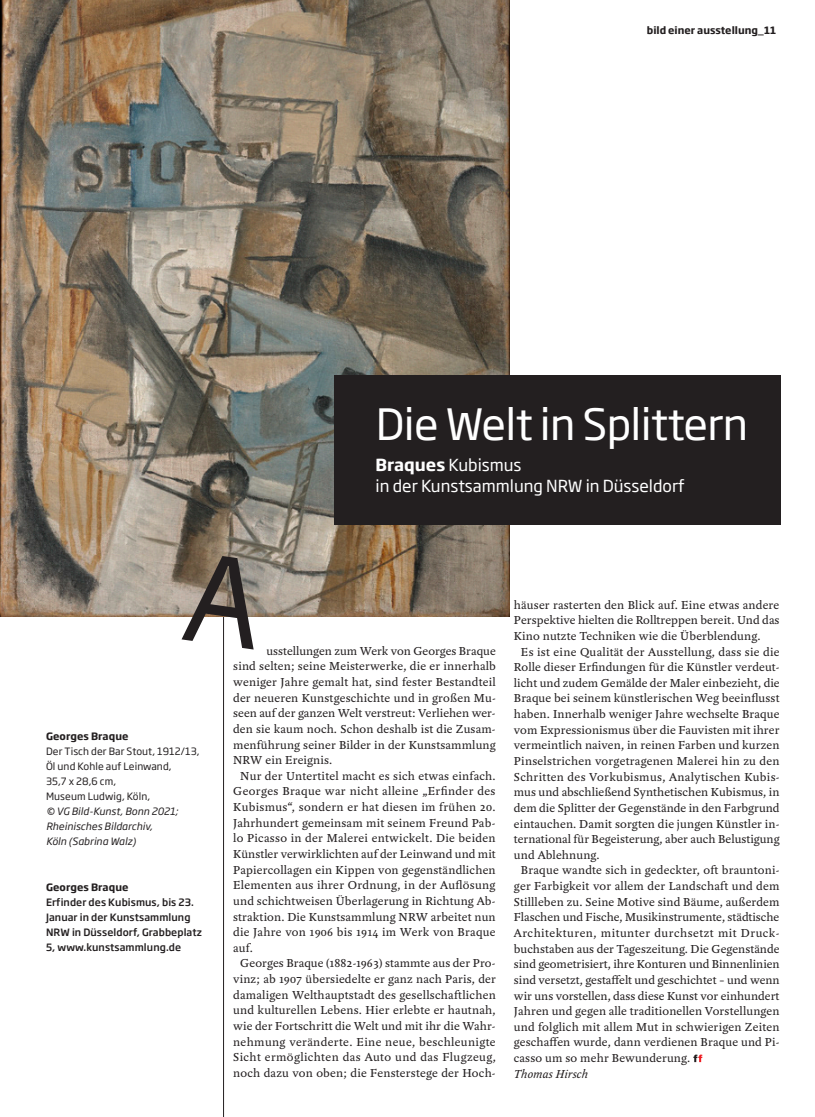
<style>
.page{position:relative;width:815px;height:1117px;background:#fff}
.page>*{position:absolute;margin:0;border:0;box-sizing:border-box;transform-origin:0 0}
.t1{font:42.62px "Soho Gothic Std";letter-spacing:-.015em;color:#fff}
.t2{font:16.38px/21.1px "Soho Gothic Std";color:#fff}
.t3{font:12.5px "Yoga OT";letter-spacing:.01em;color:#231f20}
.t4{font:12.5px "Yoga OT";letter-spacing:.03em;color:#231f20}
.t5{font:12.5px "Yoga OT";letter-spacing:.04em;color:#231f20}
.t6{font:italic 12.5px "Yoga OT";letter-spacing:.01em;color:#231f20}
.t7{font:500 10px/15px "Soho Gothic Std";letter-spacing:.01em;color:#231f20}
.t8{font:10px/15px "Soho Gothic Std";letter-spacing:.01em;color:#231f20}
.t9{font:italic 10px/15px "Soho Gothic Std";letter-spacing:.01em;color:#231f20}
.t10{font:700 10px "Soho Gothic Std";color:#231f20}
.s1{font-weight:700}
</style>
<div class="page">
<hr style="left:223px;top:576px;width:1px;height:540px;background:#231f20">
<img style="left:0;top:0;width:509px;height:616px">
<div style="left:334px;top:376px;width:446px;height:148px;background:#231f20"></div>
<svg style="left:693px;top:1054px;width:9px;height:7px"></svg>
<svg style="left:182px;top:552px;width:84px;height:97px"></svg>
<p class="t10" style="left:647px;top:24px;width:131px">bild einer ausstellung_11</p>
<h1 class="t1" style="left:376px;top:397px;width:374px">Die Welt in Splittern</h1>
<h2 class="t2" style="left:376px;top:455px;width:311px"><span class="s1">Braques</span> Kubismus<br>in der Kunstsammlung NRW in Düsseldorf</h2>
<p class="t10" style="left:46px;top:730px;width:84px">Georges Braque</p>
<p class="t8" style="left:46px;top:744px;width:155px">Der Tisch der Bar Stout, 1912/13,<br>Öl und Kohle auf Leinwand,<br>35,7 x 28,6 cm,<br>Museum Ludwig, Köln,</p>
<p class="t9" style="left:46px;top:804px;width:134px">© VG Bild-Kunst, Bonn 2021;<br>Rheinisches Bildarchiv,<br>Köln (Sabrina Walz)</p>
<p class="t10" style="left:46px;top:880px;width:84px">Georges Braque</p>
<p class="t7" style="left:46px;top:894px;width:157px">Erfinder des Kubismus, bis 23.<br>Januar in der Kunstsammlung<br>NRW in Düsseldorf, Grabbeplatz<br>5, www.kunstsammlung.de</p>
<p class="t3" style="left:267px;top:644px;width:231px">usstellungen zum Werk von Georges Braque</p>
<p class="t3" style="left:233px;top:659px;width:264px">sind selten; seine Meisterwerke, die er innerhalb</p>
<p class="t3" style="left:233px;top:675px;width:264px">weniger Jahre gemalt hat, sind fester Bestandteil</p>
<p class="t3" style="left:233px;top:691px;width:264px">der neueren Kunstgeschichte und in großen Mu-</p>
<p class="t3" style="left:233px;top:706px;width:264px">seen auf der ganzen Welt verstreut: Verliehen wer-</p>
<p class="t3" style="left:233px;top:722px;width:264px">den sie kaum noch. Schon deshalb ist die Zusam-</p>
<p class="t3" style="left:233px;top:737px;width:264px">menführung seiner Bilder in der Kunstsammlung</p>
<p class="t3" style="left:233px;top:753px;width:101px">NRW ein Ereignis.</p>
<p class="t3" style="left:240px;top:769px;width:257px">Nur der Untertitel macht es sich etwas einfach.</p>
<p class="t4" style="left:233px;top:784px;width:264px">Georges Braque war nicht alleine „Erfinder des</p>
<p class="t3" style="left:233px;top:800px;width:264px">Kubismus“, sondern er hat diesen im frühen 20.</p>
<p class="t3" style="left:233px;top:816px;width:264px">Jahrhundert gemeinsam mit seinem Freund Pab-</p>
<p class="t3" style="left:233px;top:831px;width:264px">lo Picasso in der Malerei entwickelt. Die beiden</p>
<p class="t3" style="left:233px;top:847px;width:264px">Künstler verwirklichten auf der Leinwand und mit</p>
<p class="t3" style="left:233px;top:862px;width:264px">Papiercollagen ein Kippen von gegenständlichen</p>
<p class="t3" style="left:233px;top:878px;width:264px">Elementen aus ihrer Ordnung, in der Auflösung</p>
<p class="t3" style="left:233px;top:894px;width:264px">und schichtweisen Überlagerung in Richtung Ab-</p>
<p class="t3" style="left:233px;top:909px;width:264px">straktion. Die Kunstsammlung NRW arbeitet nun</p>
<p class="t3" style="left:233px;top:925px;width:264px">die Jahre von 1906 bis 1914 im Werk von Braque</p>
<p class="t3" style="left:233px;top:941px;width:21px">auf.</p>
<p class="t3" style="left:240px;top:956px;width:257px">Georges Braque (1882-1963) stammte aus der Pro-</p>
<p class="t3" style="left:233px;top:972px;width:264px">vinz; ab 1907 übersiedelte er ganz nach Paris, der</p>
<p class="t3" style="left:233px;top:987px;width:264px">damaligen Welthauptstadt des gesellschaftlichen</p>
<p class="t3" style="left:233px;top:1003px;width:264px">und kulturellen Lebens. Hier erlebte er hautnah,</p>
<p class="t3" style="left:233px;top:1019px;width:264px">wie der Fortschritt die Welt und mit ihr die Wahr-</p>
<p class="t4" style="left:233px;top:1034px;width:264px">nehmung veränderte. Eine neue, beschleunigte</p>
<p class="t4" style="left:233px;top:1050px;width:264px">Sicht ermöglichten das Auto und das Flugzeug,</p>
<p class="t3" style="left:233px;top:1066px;width:264px">noch dazu von oben; die Fensterstege der Hoch-</p>
<p class="t3" style="left:514px;top:598px;width:267px">häuser rasterten den Blick auf. Eine etwas andere</p>
<p class="t3" style="left:514px;top:613px;width:267px">Perspektive hielten die Rolltreppen bereit. Und das</p>
<p class="t3" style="left:514px;top:629px;width:248px">Kino nutzte Techniken wie die Überblendung.</p>
<p class="t3" style="left:521px;top:644px;width:260px">Es ist eine Qualität der Ausstellung, dass sie die</p>
<p class="t3" style="left:514px;top:660px;width:267px">Rolle dieser Erfindungen für die Künstler verdeut-</p>
<p class="t3" style="left:514px;top:676px;width:267px">licht und zudem Gemälde der Maler einbezieht, die</p>
<p class="t3" style="left:514px;top:691px;width:267px">Braque bei seinem künstlerischen Weg beeinflusst</p>
<p class="t3" style="left:514px;top:707px;width:267px">haben. Innerhalb weniger Jahre wechselte Braque</p>
<p class="t3" style="left:514px;top:723px;width:267px">vom Expressionismus über die Fauvisten mit ihrer</p>
<p class="t3" style="left:514px;top:738px;width:267px">vermeintlich naiven, in reinen Farben und kurzen</p>
<p class="t3" style="left:514px;top:754px;width:267px">Pinselstrichen vorgetragenen Malerei hin zu den</p>
<p class="t3" style="left:514px;top:769px;width:267px">Schritten des Vorkubismus, Analytischen Kubis-</p>
<p class="t3" style="left:514px;top:785px;width:267px">mus und abschließend Synthetischen Kubismus, in</p>
<p class="t3" style="left:514px;top:801px;width:267px">dem die Splitter der Gegenstände in den Farbgrund</p>
<p class="t3" style="left:514px;top:816px;width:267px">eintauchen. Damit sorgten die jungen Künstler in-</p>
<p class="t3" style="left:514px;top:832px;width:267px">ternational für Begeisterung, aber auch Belustigung</p>
<p class="t3" style="left:514px;top:848px;width:87px">und Ablehnung.</p>
<p class="t3" style="left:521px;top:863px;width:260px">Braque wandte sich in gedeckter, oft brauntoni-</p>
<p class="t3" style="left:514px;top:879px;width:267px">ger Farbigkeit vor allem der Landschaft und dem</p>
<p class="t3" style="left:514px;top:894px;width:267px">Stillleben zu. Seine Motive sind Bäume, außerdem</p>
<p class="t3" style="left:514px;top:910px;width:267px">Flaschen und Fische, Musikinstrumente, städtische</p>
<p class="t5" style="left:514px;top:926px;width:267px">Architekturen, mitunter durchsetzt mit Druck-</p>
<p class="t3" style="left:514px;top:941px;width:267px">buchstaben aus der Tageszeitung. Die Gegenstände</p>
<p class="t3" style="left:514px;top:957px;width:267px">sind geometrisiert, ihre Konturen und Binnenlinien</p>
<p class="t3" style="left:514px;top:973px;width:267px">sind versetzt, gestaffelt und geschichtet – und wenn</p>
<p class="t3" style="left:514px;top:988px;width:267px">wir uns vorstellen, dass diese Kunst vor einhundert</p>
<p class="t3" style="left:514px;top:1004px;width:267px">Jahren und gegen alle traditionellen Vorstellungen</p>
<p class="t3" style="left:514px;top:1019px;width:267px">und folglich mit allem Mut in schwierigen Zeiten</p>
<p class="t3" style="left:514px;top:1035px;width:267px">geschaffen wurde, dann verdienen Braque und Pi-</p>
<p class="t3" style="left:514px;top:1051px;width:178px">casso um so mehr Bewunderung.</p>
<p class="t6" style="left:514px;top:1066px;width:76px">Thomas Hirsch</p>
</div>
